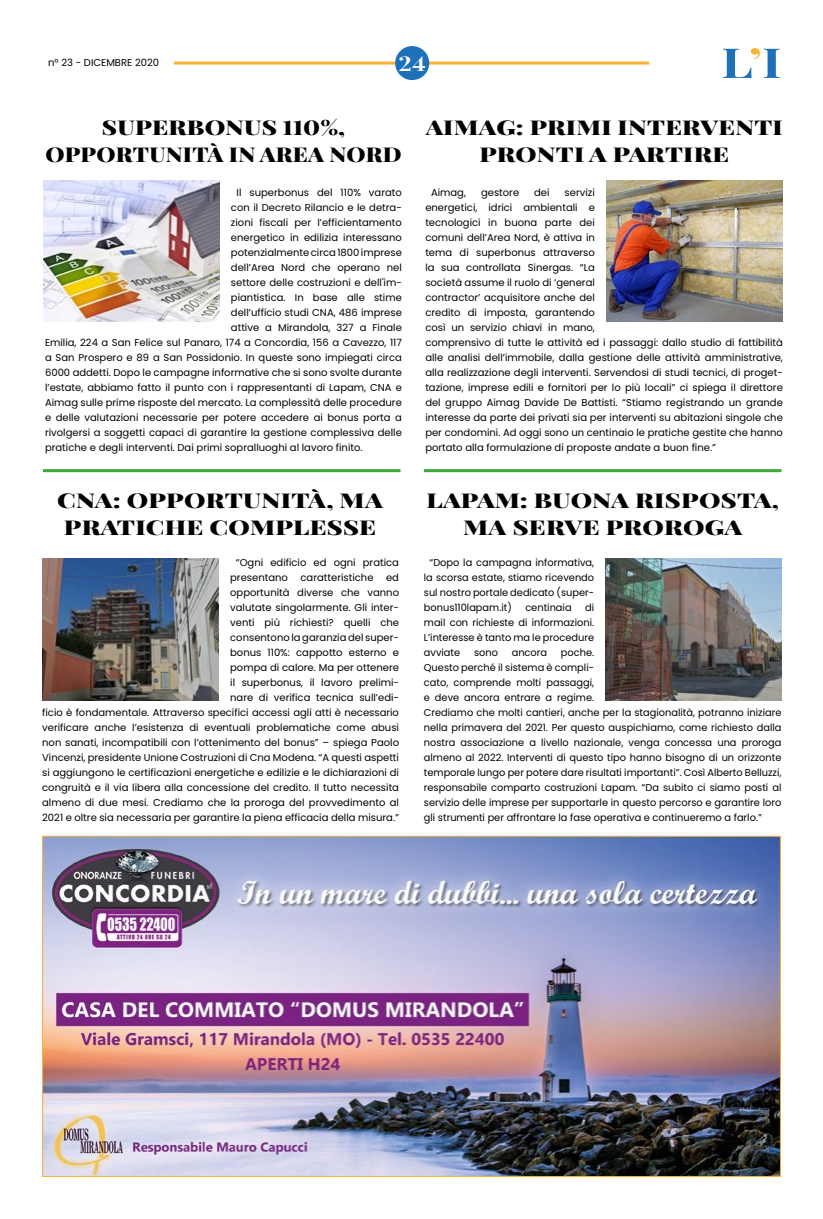
<style>
.page{position:relative;width:823px;height:1219px;background:#fff}
.page>*{position:absolute;margin:0;border:0;box-sizing:border-box;transform-origin:0 0}
.ph-titoli_brevi{font:900 20px/27px "Playfair Display SC";letter-spacing:.01em;color:#000;text-align:center;scale:1.3 1}
.ph-titoli_brevi-2{font:900 20px/27px "Playfair Display SC";letter-spacing:.01em;color:#000;text-align:center;scale:1.25 1}
.ph-titoli_brevi-3{font:900 20px/27px "Playfair Display SC";letter-spacing:.01em;color:#000;text-align:center;scale:1.28 1}
.t1{font:700 20px "Playfair Display SC";color:#fff;scale:1.25 1}
.ph-testo_articolo{font:10px/15px "Poppins";color:#000}
</style>
<div class="page">
<hr style="left:174px;top:62px;width:474px;height:3px;background:#f9b234">
<div style="left:395px;top:46px;width:34px;height:34px;background:#1d71b8;border-radius:50%"></div>
<svg style="left:723px;top:48px;width:56px;height:30px"></svg>
<img style="left:44px;top:838px;width:734px;height:337px">
<img style="left:44px;top:180px;width:175px;height:142px">
<img style="left:606px;top:180px;width:175px;height:142px">
<hr style="left:43px;top:469px;width:357px;height:3px;background:#3aaa35">
<hr style="left:423px;top:469px;width:358px;height:3px;background:#3aaa35">
<img style="left:605px;top:558px;width:176px;height:142px">
<img style="left:43px;top:558px;width:176px;height:142px">
<p class="ph-testo_articolo" style="left:48px;top:55px;width:112px">n° 23 - DICEMBRE 2020</p>
<h1 class="t1" style="left:398px;top:51px;width:23px">24</h1>
<p class="ph-titoli_brevi-2" style="left:46px;top:114px;width:286px">SUPERBONUS 110%,<br>OPPORTUNITÀ IN AREA NORD</p>
<p class="ph-titoli_brevi-3" style="left:425px;top:114px;width:280px">AIMAG: PRIMI INTERVENTI<br>PRONTI A PARTIRE</p>
<p class="ph-testo_articolo" style="left:236px;top:185px;width:167px">Il superbonus del 110% varato</p>
<p class="ph-testo_articolo" style="left:231px;top:200px;width:172px">con il Decreto Rilancio e le detra-</p>
<p class="ph-testo_articolo" style="left:231px;top:215px;width:172px">zioni fiscali per l’efficientamento</p>
<p class="ph-testo_articolo" style="left:231px;top:230px;width:172px">energetico in edilizia interessano</p>
<p class="ph-testo_articolo" style="left:231px;top:245px;width:172px">potenzialmente circa 1800 imprese</p>
<p class="ph-testo_articolo" style="left:231px;top:260px;width:172px">dell’Area Nord che operano nel</p>
<p class="ph-testo_articolo" style="left:231px;top:275px;width:172px">settore delle costruzioni e dell'im-</p>
<p class="ph-testo_articolo" style="left:231px;top:290px;width:172px">piantistica. In base alle stime</p>
<p class="ph-testo_articolo" style="left:231px;top:305px;width:172px">dell’ufficio studi CNA, 486 imprese</p>
<p class="ph-testo_articolo" style="left:231px;top:320px;width:172px">attive a Mirandola, 327 a Finale</p>
<p class="ph-testo_articolo" style="left:45px;top:335px;width:358px">Emilia, 224 a San Felice sul Panaro, 174 a Concordia, 156 a Cavezzo, 117</p>
<p class="ph-testo_articolo" style="left:45px;top:350px;width:358px">a San Prospero e 89 a San Possidonio. In queste sono impiegati circa</p>
<p class="ph-testo_articolo" style="left:45px;top:365px;width:358px">6000 addetti. Dopo le campagne informative che si sono svolte durante</p>
<p class="ph-testo_articolo" style="left:45px;top:380px;width:358px">l’estate, abbiamo fatto il punto con i rappresentanti di Lapam, CNA e</p>
<p class="ph-testo_articolo" style="left:45px;top:395px;width:358px">Aimag sulle prime risposte del mercato. La complessità delle procedure</p>
<p class="ph-testo_articolo" style="left:45px;top:410px;width:358px">e delle valutazioni necessarie per potere accedere ai bonus porta a</p>
<p class="ph-testo_articolo" style="left:45px;top:425px;width:358px">rivolgersi a soggetti capaci di garantire la gestione complessiva delle</p>
<p class="ph-testo_articolo" style="left:45px;top:440px;width:319px">pratiche e degli interventi. Dai primi sopralluoghi al lavoro finito.</p>
<p class="ph-testo_articolo" style="left:425px;top:185px;width:359px;text-indent:139px">servizi<br>energetici, idrici ambientali e<br>tecnologici in buona parte dei<br>comuni dell’Area Nord, è attiva in<br>tema di superbonus attraverso<br>la sua controllata Sinergas. “La<br>società assume il ruolo di ‘general<br>contractor’ acquisitore anche del<br>credito di imposta, garantendo<br>così un servizio chiavi in mano,<br>comprensivo di tutte le attività ed i passaggi: dallo studio di fattibilità alle analisi dell’immobile, dalla gestione delle attività amministrative, alla realizzazione degli interventi. Servendosi di studi tecnici, di proget&shy;tazione, imprese edili e fornitori per lo più locali” ci spiega il direttore del gruppo Aimag Davide De Battisti. “Stiamo registrando un grande interesse da parte dei privati sia per interventi su abitazioni singole che per condomini. Ad oggi sono un centinaio le pratiche gestite che hanno portato alla formulazione di proposte andate a buon fine.”</p>
<p class="ph-titoli_brevi" style="left:426px;top:487px;width:272px">LAPAM: BUONA RISPOSTA,<br>MA SERVE PROROGA</p>
<p class="ph-testo_articolo" style="left:423px;top:555px;width:172px;text-align:justify;text-indent:6px">“Dopo la campagna informativa, la scorsa estate, stiamo ricevendo sul nostro portale dedicato (super&shy;bonus110lapam.it)</p>
<p class="ph-testo_articolo" style="left:431px;top:185px;width:36px">Aimag,</p>
<p class="ph-testo_articolo" style="left:480px;top:185px;width:40px">gestore</p>
<p class="ph-testo_articolo" style="left:534px;top:185px;width:17px">dei</p>
<p class="ph-titoli_brevi" style="left:57px;top:487px;width:252px">CNA: OPPORTUNITÀ, MA<br>PRATICHE COMPLESSE</p>
<p class="ph-testo_articolo" style="left:230px;top:555px;width:170px;text-indent:6px">“Ogni edificio ed ogni pratica presentano</p>
<p class="ph-testo_articolo" style="left:300px;top:570px;width:74px">caratteristiche</p>
<p class="ph-testo_articolo" style="left:42px;top:570px;width:358px;text-align:right">ed<br>opportunità diverse che vanno<br>valutate singolarmente. Gli inter-<br>venti più richiesti? quelli che<br>consentono la garanzia del super-<br>bonus 110%: cappotto esterno e<br>pompa di calore. Ma per ottenere<br>il superbonus, il lavoro prelimi-<br>nare di verifica tecnica sull’edi-<br>ficio è fondamentale. Attraverso specifici accessi agli atti è necessario verificare anche l’esistenza di eventuali problematiche come abusi non sanati, incompatibili con l’ottenimento del bonus” – spiega Paolo Vincenzi, presidente Unione Costruzioni di Cna Modena. “A questi aspetti si aggiungono le certificazioni energetiche e edilizie e le dichiarazioni di congruità e il via libera alla concessione del credito. Il tutto necessita almeno di due mesi. Crediamo che la proroga del provvedimento al 2021 e oltre sia necessaria per garantire la piena efficacia della misura.”</p>
<p class="ph-testo_articolo" style="left:423px;top:600px;width:172px;text-align:justify;text-indent:161px">di mail con richieste di informazioni.<br>L’interesse è tanto ma le procedure avviate</p>
<p class="ph-testo_articolo" style="left:525px;top:600px;width:48px">centinaia</p>
<p class="ph-testo_articolo" style="left:423px;top:645px;width:359px;text-indent:137px">poche.<br>Questo perché il sistema è compli-<br>cato, comprende molti passaggi,<br>e deve ancora entrare a regime.<br>Crediamo che molti cantieri, anche per la stagionalità, potranno iniziare nella primavera del 2021. Per questo auspichiamo, come richiesto dalla nostra associazione a livello nazionale, venga concessa una proroga almeno al 2022. Interventi di questo tipo hanno bisogno di un orizzonte temporale lungo per potere dare risultati importanti”. Così Alberto Belluzzi, responsabile comparto costruzioni Lapam. “Da subito ci siamo posti al servizio delle imprese per supportarle in questo percorso e garantire loro gli strumenti per affrontare la fase operativa e continueremo a farlo.”</p>
<p class="ph-testo_articolo" style="left:473px;top:645px;width:25px">sono</p>
<p class="ph-testo_articolo" style="left:511px;top:645px;width:37px">ancora</p>
</div>
